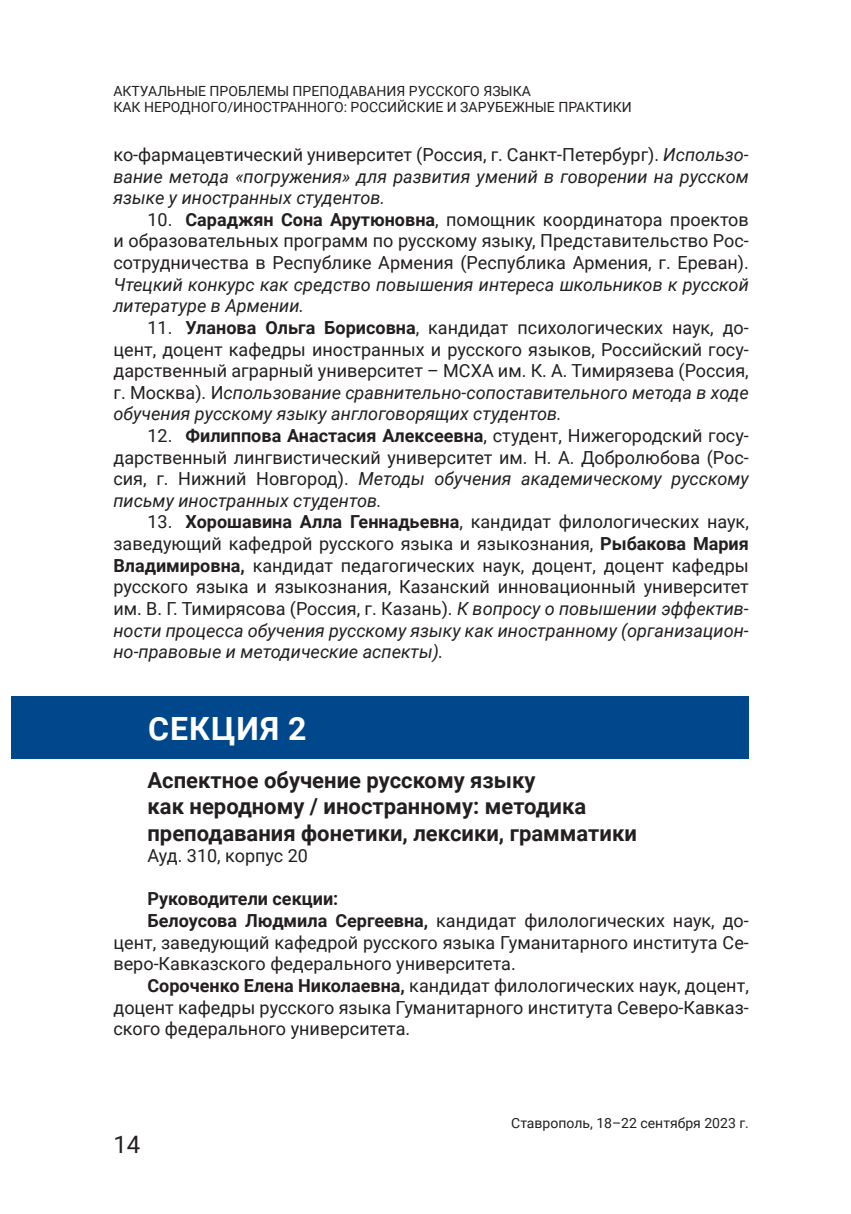
<style>
.page{position:relative;width:851px;height:1214px;background:#fff}
.page>*{position:absolute;margin:0;border:0;box-sizing:border-box;transform-origin:0 0}
.t1{font:700 32px "Roboto";letter-spacing:.035em;color:#fff}
.t2{font:24px "Roboto";color:#231f20}
.t3{font:700 22px/26.4px "Roboto";color:#231f20}
.t4{font:18px/21.6px "Roboto";color:#231f20;text-align:justify}
.t5{font:italic 18px/21.6px "Roboto";color:#231f20;text-align:justify}
.t6{font:700 18px "Roboto";color:#231f20}
.t7{font:14px/16.8px "Roboto";color:#231f20}
.s1{font-style:normal}
.s2{font-weight:700}
.s3{font-style:italic}
</style>
<div class="page">
<div style="left:11px;top:696px;width:737px;height:62px;background:#01478c"></div>
<p class="t7" style="left:113px;top:82px;width:519px">АКТУАЛЬНЫЕ ПРОБЛЕМЫ ПРЕПОДАВАНИЯ РУССКОГО ЯЗЫКА<br>КАК НЕРОДНОГО/ИНОСТРАННОГО: РОССИЙСКИЕ И ЗАРУБЕЖНЫЕ ПРАКТИКИ</p>
<p class="t5" style="left:113px;top:143px;width:636px"><span class="s1">ко-фармацевтический университет (Россия, г. Санкт-Петербург).</span> Использо&shy;вание метода «погружения» для развития умений в говорении на русском языке у иностранных студентов.</p>
<p class="t4" style="left:113px;top:208px;width:636px;text-indent:34px">10. <span class="s2">Сараджян Сона Арутюновна</span>, помощник координатора проектов и образовательных программ по русскому языку, Представительство Рос&shy;сотрудничества в Республике Армения (Республика Армения, г. Ереван).</p>
<p class="t5" style="left:113px;top:273px;width:636px">Чтецкий конкурс как средство повышения интереса школьников к русской литературе в Армении.</p>
<p class="t4" style="left:113px;top:316px;width:636px;text-indent:34px">11. <span class="s2">Уланова Ольга Борисовна</span>, кандидат психологических наук, до&shy;цент, доцент кафедры иностранных и русского языков, Российский госу&shy;дарственный аграрный университет – МСХА им. К. А. Тимирязева (Россия, г. Москва). И<span class="s3">спользование сравнительно-сопоставительного метода в ходе обучения русскому языку англоговорящих студентов.</span></p>
<p class="t4" style="left:113px;top:424px;width:636px;text-indent:34px">12. <span class="s2">Филиппова Анастасия Алексеевна</span>, студент, Нижегородский госу&shy;дарственный лингвистический университет им. Н. А. Добролюбова (Рос&shy;сия, г. Нижний Новгород). <span class="s3">Методы обучения академическому русскому письму иностранных студентов.</span></p>
<p class="t4" style="left:113px;top:510px;width:636px;text-indent:34px">13. <span class="s2">Хорошавина Алла Геннадьевна</span>, кандидат филологических наук, заведующий кафедрой русского языка и языкознания, <span class="s2">Рыбакова Мария Владимировна,</span> кандидат педагогических наук, доцент, доцент кафедры русского языка и языкознания, Казанский инновационный университет им. В. Г. Тимирясова (Россия, г. Казань). <span class="s3">К вопросу о повышении эффектив&shy;ности процесса обучения русскому языку как иностранному (организацион&shy;но-правовые и методические аспекты).</span></p>
<h1 class="t1" style="left:148px;top:706px;width:160px">СЕКЦИЯ 2</h1>
<p class="t3" style="left:147px;top:765px;width:491px">Аспектное обучение русскому языку<br>как неродному / иностранному: методика преподавания фонетики, лексики, грамматики</p>
<p class="t4" style="left:147px;top:844px;width:162px">Ауд. 310, корпус 20</p>
<p class="t6" style="left:147px;top:886px;width:192px">Руководители секции:</p>
<p class="t4" style="left:147px;top:909px;width:602px"><span class="s2">Белоусова Людмила Сергеевна,</span> кандидат филологических наук, до-</p>
<p class="t4" style="left:113px;top:930px;width:636px">цент, заведующий кафедрой русского языка Гуманитарного института Се-</p>
<p class="t4" style="left:113px;top:952px;width:403px">веро-Кавказского федерального университета.</p>
<p class="t4" style="left:147px;top:973px;width:602px"><span class="s2">Сороченко Елена Николаевна,</span> кандидат филологических наук, доцент,</p>
<p class="t4" style="left:113px;top:995px;width:636px">доцент кафедры русского языка Гуманитарного института Северо-Кавказ-</p>
<p class="t4" style="left:113px;top:1017px;width:298px">ского федерального университета.</p>
<h2 class="t2" style="left:113px;top:1127px;width:28px">14</h2>
<p class="t7" style="left:511px;top:1113px;width:239px">Ставрополь, 18–22 сентября 2023 г.</p>
</div>
